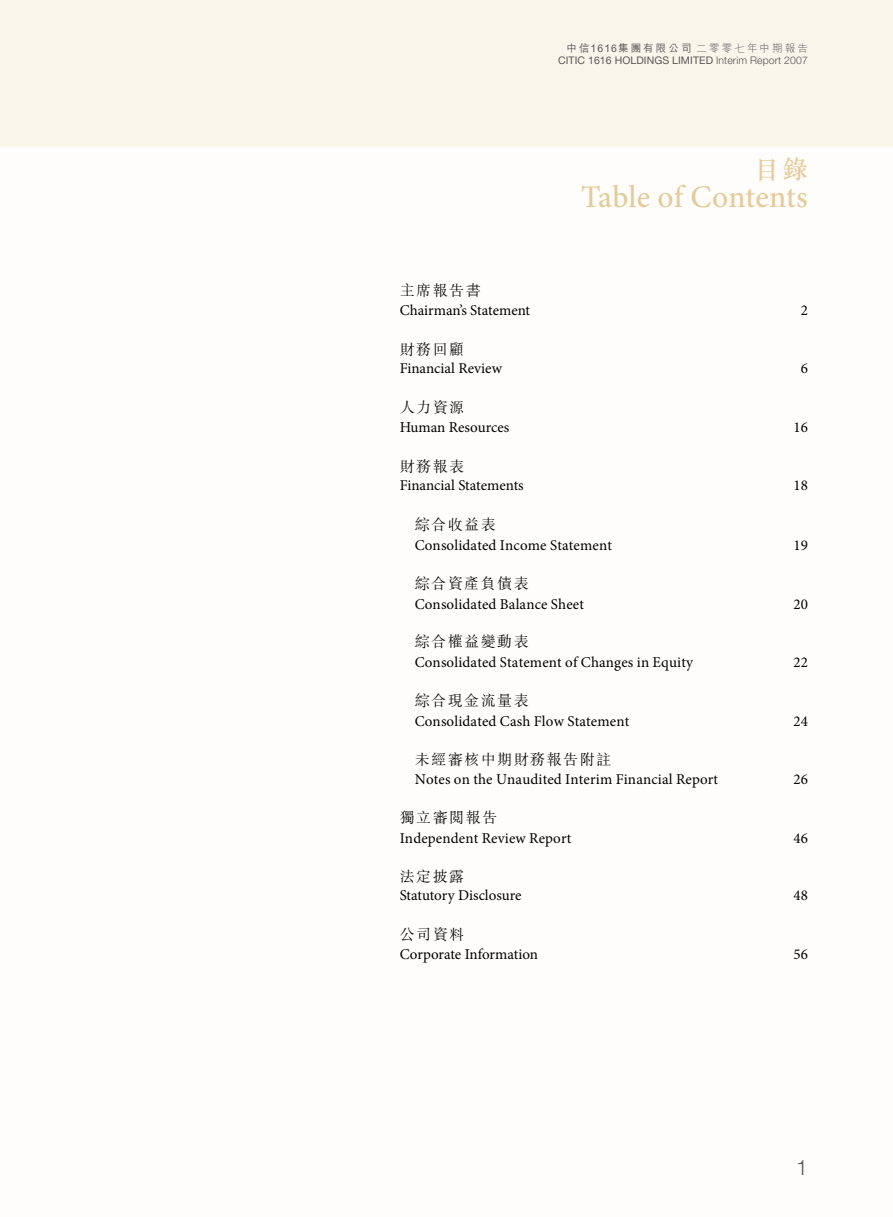
<style>
.page{position:relative;width:893px;height:1217px;background:#fff}
.page>*{position:absolute;margin:0;border:0;box-sizing:border-box;transform-origin:0 0}
.t1{font:500 31.5px "Minion Pro";color:#e4cb99}
.t2{font:25.5px "M Sung HK Medium E Ten B5 H";color:#e4cb99}
.t3{font:300 21px "Helvetica Neue LT Std";color:#595757}
.t4{font:15px "Minion Pro";letter-spacing:.01em;color:#000}
.t5{font:15px "M Sung HK Light E Ten B5 H";letter-spacing:.1em;color:#000}
.t6{font:10.5px "Helvetica Neue LT Std";letter-spacing:.01em;color:#595757}
.t7{font:10.5px "M Hei HK Medium E Ten B5 H";letter-spacing:.2em;color:#595757}
.s1{font-family:"M Hei HK Light E Ten B5 H"}
.s2{font-weight:300}
</style>
<div class="page">
<div style="left:0;top:130px;width:893px;height:1086px;background:#fefdfb"></div>
<div style="left:0;top:0;width:893px;height:146px;background:#faf5eb"></div>
<p class="t7" style="left:566px;top:44px;width:243px">中信1616集團有限公司 <span class="s1">二零零七年中期報告</span></p>
<p class="t6" style="left:558px;top:56px;width:251px">CITIC 1616 HOLDINGS LIMITED <span class="s2">Interim Report 2007</span></p>
<h2 class="t2" style="left:754px;top:159px;width:55px">目錄</h2>
<h1 class="t1" style="left:581px;top:184px;width:228px">Table of Contents</h1>
<p class="t5" style="left:400px;top:285px;width:82px">主席報告書</p>
<p class="t4" style="left:400px;top:304px;width:132px">Chairman’s Statement</p>
<p class="t4" style="left:801px;top:304px;width:9px">2</p>
<p class="t5" style="left:400px;top:343px;width:66px">財務回顧</p>
<p class="t4" style="left:400px;top:362px;width:104px">Financial Review</p>
<p class="t4" style="left:801px;top:362px;width:9px">6</p>
<p class="t5" style="left:400px;top:402px;width:66px">人力資源</p>
<p class="t4" style="left:400px;top:421px;width:111px">Human Resources</p>
<p class="t4" style="left:793px;top:421px;width:16px">16</p>
<p class="t5" style="left:400px;top:460px;width:66px">財務報表</p>
<p class="t4" style="left:400px;top:479px;width:126px">Financial Statements</p>
<p class="t4" style="left:793px;top:479px;width:16px">18</p>
<p class="t5" style="left:415px;top:519px;width:82px">綜合收益表</p>
<p class="t4" style="left:415px;top:539px;width:199px">Consolidated Income Statement</p>
<p class="t4" style="left:793px;top:539px;width:16px">19</p>
<p class="t5" style="left:415px;top:577px;width:115px">綜合資產負債表</p>
<p class="t4" style="left:415px;top:597px;width:171px">Consolidated Balance Sheet</p>
<p class="t4" style="left:793px;top:597px;width:16px">20</p>
<p class="t5" style="left:415px;top:636px;width:115px">綜合權益變動表</p>
<p class="t4" style="left:415px;top:656px;width:280px">Consolidated Statement of Changes in Equity</p>
<p class="t4" style="left:793px;top:656px;width:16px">22</p>
<p class="t5" style="left:415px;top:694px;width:115px">綜合現金流量表</p>
<p class="t4" style="left:415px;top:714px;width:216px">Consolidated Cash Flow Statement</p>
<p class="t4" style="left:793px;top:714px;width:16px">24</p>
<p class="t5" style="left:415px;top:753px;width:198px">未經審核中期財務報告附註</p>
<p class="t4" style="left:415px;top:773px;width:305px">Notes on the Unaudited Interim Financial Report</p>
<p class="t4" style="left:793px;top:773px;width:16px">26</p>
<p class="t5" style="left:400px;top:811px;width:99px">獨立審閱報告</p>
<p class="t4" style="left:400px;top:831px;width:173px">Independent Review Report</p>
<p class="t4" style="left:793px;top:831px;width:16px">46</p>
<p class="t5" style="left:400px;top:870px;width:66px">法定披露</p>
<p class="t4" style="left:400px;top:889px;width:123px">Statutory Disclosure</p>
<p class="t4" style="left:794px;top:889px;width:16px">48</p>
<p class="t5" style="left:400px;top:928px;width:66px">公司資料</p>
<p class="t4" style="left:400px;top:947px;width:140px">Corporate Information</p>
<p class="t4" style="left:793px;top:947px;width:16px">56</p>
<h3 class="t3" style="left:796px;top:1159px;width:13px">1</h3>
</div>
